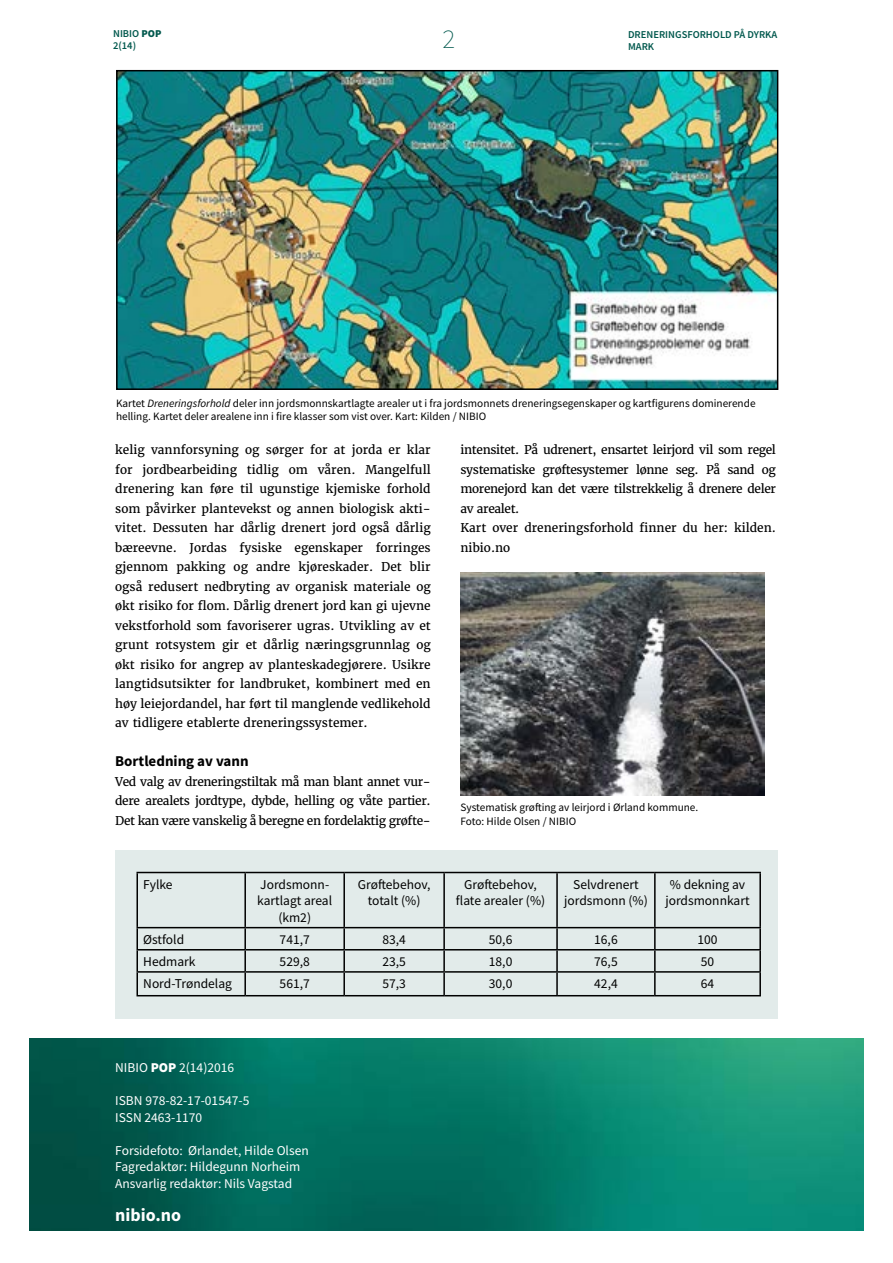
<style>
.page{position:relative;width:893px;height:1263px;background:#fff}
.page>*{position:absolute;margin:0;border:0;box-sizing:border-box;transform-origin:0 0}
.t1{font:200 27px "Source Sans Pro";color:#00584d}
.t2{font:700 18px "Source Sans Pro";color:#fff}
.t3{font:700 15px "Source Sans Pro";color:#000}
.t4{font:13.5px/16.5px "Source Sans Pro";color:#000;text-align:center}
.t5{font:13.5px/16.5px "Source Sans Pro";color:#fff}
.t6{font:12px/19.5px "Merriweather";letter-spacing:-.03em;color:#000;text-align:justify}
.t7{font:11.25px/13.5px "Source Sans Pro";color:#000}
.t8{font:600 10.5px/12px "Source Sans Pro";color:#00584d}
.s1{font-weight:900}
.s2{font-style:italic}
</style>
<div class="page">
<img style="left:30px;top:1038px;width:833px;height:193px">
<img style="left:119px;top:73px;width:656px;height:314px">
<div style="left:116px;top:70px;width:662px;height:320px;border:2px solid #000"></div>
<div style="left:115px;top:850px;width:663px;height:169px;background:#e2ebea"></div>
<hr style="left:136px;top:872px;width:109px;height:1px;background:#000">
<hr style="left:136px;top:873px;width:2px;height:54px;background:#000">
<hr style="left:245px;top:872px;width:99px;height:1px;background:#000">
<hr style="left:244px;top:873px;width:2px;height:54px;background:#000">
<hr style="left:344px;top:872px;width:100px;height:1px;background:#000">
<hr style="left:343px;top:873px;width:2px;height:54px;background:#000">
<hr style="left:444px;top:872px;width:113px;height:1px;background:#000">
<hr style="left:443px;top:873px;width:2px;height:54px;background:#000">
<hr style="left:557px;top:872px;width:98px;height:1px;background:#000">
<hr style="left:556px;top:873px;width:2px;height:54px;background:#000">
<hr style="left:655px;top:872px;width:106px;height:1px;background:#000">
<hr style="left:654px;top:873px;width:2px;height:54px;background:#000">
<hr style="left:759px;top:873px;width:2px;height:54px;background:#000">
<hr style="left:136px;top:927px;width:109px;height:1px;background:#000">
<hr style="left:136px;top:928px;width:2px;height:21px;background:#000">
<hr style="left:245px;top:927px;width:99px;height:1px;background:#000">
<hr style="left:244px;top:928px;width:2px;height:21px;background:#000">
<hr style="left:344px;top:927px;width:100px;height:1px;background:#000">
<hr style="left:343px;top:928px;width:2px;height:21px;background:#000">
<hr style="left:444px;top:927px;width:113px;height:1px;background:#000">
<hr style="left:443px;top:928px;width:2px;height:21px;background:#000">
<hr style="left:557px;top:927px;width:98px;height:1px;background:#000">
<hr style="left:556px;top:928px;width:2px;height:21px;background:#000">
<hr style="left:655px;top:927px;width:106px;height:1px;background:#000">
<hr style="left:654px;top:928px;width:2px;height:21px;background:#000">
<hr style="left:759px;top:928px;width:2px;height:21px;background:#000">
<hr style="left:136px;top:949px;width:109px;height:1px;background:#000">
<hr style="left:136px;top:950px;width:2px;height:21px;background:#000">
<hr style="left:245px;top:949px;width:99px;height:1px;background:#000">
<hr style="left:244px;top:950px;width:2px;height:21px;background:#000">
<hr style="left:344px;top:949px;width:100px;height:1px;background:#000">
<hr style="left:343px;top:950px;width:2px;height:21px;background:#000">
<hr style="left:444px;top:949px;width:113px;height:1px;background:#000">
<hr style="left:443px;top:950px;width:2px;height:21px;background:#000">
<hr style="left:557px;top:949px;width:98px;height:1px;background:#000">
<hr style="left:556px;top:950px;width:2px;height:21px;background:#000">
<hr style="left:655px;top:949px;width:106px;height:1px;background:#000">
<hr style="left:654px;top:950px;width:2px;height:21px;background:#000">
<hr style="left:759px;top:950px;width:2px;height:21px;background:#000">
<hr style="left:136px;top:971px;width:109px;height:2px;background:#000">
<hr style="left:136px;top:973px;width:2px;height:22px;background:#000">
<hr style="left:245px;top:971px;width:99px;height:2px;background:#000">
<hr style="left:244px;top:973px;width:2px;height:22px;background:#000">
<hr style="left:344px;top:971px;width:100px;height:2px;background:#000">
<hr style="left:343px;top:973px;width:2px;height:22px;background:#000">
<hr style="left:444px;top:971px;width:113px;height:2px;background:#000">
<hr style="left:443px;top:973px;width:2px;height:22px;background:#000">
<hr style="left:557px;top:971px;width:98px;height:2px;background:#000">
<hr style="left:556px;top:973px;width:2px;height:22px;background:#000">
<hr style="left:655px;top:971px;width:106px;height:2px;background:#000">
<hr style="left:654px;top:973px;width:2px;height:22px;background:#000">
<hr style="left:759px;top:973px;width:2px;height:22px;background:#000">
<hr style="left:136px;top:995px;width:109px;height:1px;background:#000">
<hr style="left:245px;top:995px;width:99px;height:1px;background:#000">
<hr style="left:344px;top:995px;width:100px;height:1px;background:#000">
<hr style="left:444px;top:995px;width:113px;height:1px;background:#000">
<hr style="left:557px;top:995px;width:98px;height:1px;background:#000">
<hr style="left:655px;top:995px;width:106px;height:1px;background:#000">
<img style="left:460px;top:573px;width:304px;height:222px">
<p class="t8" style="left:113px;top:27px;width:50px">NIBIO <span class="s1">POP<br></span>2(14)</p>
<p class="t8" style="left:628px;top:28px;width:151px">DRENERINGSFORHOLD PÅ DYRKA<br>MARK</p>
<h1 class="t1" style="left:442px;top:23px;width:14px">2</h1>
<p class="t7" style="left:116px;top:396px;width:641px">Kartet <span class="s2">Dreneringsforhold</span> deler inn jordsmonnskartlagte arealer ut i fra jordsmonnets dreneringsegenskaper og kartfigurens dominerende helling. Kartet deler arealene inn i fire klasser som vist over. Kart: Kilden / NIBIO</p>
<p class="t6" style="left:115px;top:440px;width:317px">kelig vannforsyning og sørger for at jorda er klar for jordbearbeiding tidlig om våren. Mangelfull drenering kan føre til ugunstige kjemiske forhold som påvirker plantevekst og annen biologisk akti&shy;vitet. Dessuten har dårlig drenert jord også dårlig bæreevne. Jordas fysiske egenskaper forringes gjennom pakking og andre kjøreskader. Det blir også redusert nedbryting av organisk materiale og økt risiko for flom. Dårlig drenert jord kan gi ujevne vekstforhold som favoriserer ugras. Utvikling av et grunt rotsystem gir et dårlig næringsgrunnlag og økt risiko for angrep av planteskadegjørere. Usikre langtidsutsikter for landbruket, kombinert med en høy leiejordandel, har ført til manglende vedlikehold av tidligere etablerte dreneringssystemer.</p>
<p class="t3" style="left:115px;top:751px;width:135px">Bortledning av vann</p>
<p class="t6" style="left:115px;top:771px;width:317px">Ved valg av dreneringstiltak må man blant annet vur&shy;dere arealets jordtype, dybde, helling og våte partier.<br>Det kan være vanskelig å beregne en fordelaktig grøfte-</p>
<p class="t6" style="left:460px;top:440px;width:317px;text-align:left">intensitet. På udrenert, ensartet leirjord vil som regel systematiske grøftesystemer lønne seg. På sand og morenejord kan det være tilstrekkelig å drenere deler av arealet.<br>Kart over dreneringsforhold finner du her: kilden. nibio.no</p>
<p class="t7" style="left:460px;top:800px;width:239px">Systematisk grøfting av leirjord i Ørland kommune.<br>Foto: Hilde Olsen / NIBIO</p>
<p class="t4" style="left:143px;top:876px;width:31px">Fylke</p>
<p class="t4" style="left:257px;top:876px;width:77px">Jordsmonn&shy;kartlagt areal (km2)</p>
<p class="t4" style="left:358px;top:876px;width:74px">Grøftebehov, totalt (%)</p>
<p class="t4" style="left:456px;top:876px;width:91px">Grøftebehov, flate arealer (%)</p>
<p class="t4" style="left:564px;top:876px;width:85px">Selvdrenert jordsmonn (%)</p>
<p class="t4" style="left:665px;top:876px;width:86px">% dekning av jordsmonnkart</p>
<p class="t4" style="left:143px;top:931px;width:42px">Østfold</p>
<p class="t4" style="left:280px;top:931px;width:32px">741,7</p>
<p class="t4" style="left:382px;top:931px;width:25px">83,4</p>
<p class="t4" style="left:489px;top:931px;width:25px">50,6</p>
<p class="t4" style="left:594px;top:931px;width:25px">16,6</p>
<p class="t4" style="left:697px;top:931px;width:22px">100</p>
<p class="t4" style="left:143px;top:953px;width:54px">Hedmark</p>
<p class="t4" style="left:280px;top:953px;width:32px">529,8</p>
<p class="t4" style="left:382px;top:953px;width:25px">23,5</p>
<p class="t4" style="left:489px;top:953px;width:25px">18,0</p>
<p class="t4" style="left:594px;top:953px;width:25px">76,5</p>
<p class="t4" style="left:701px;top:953px;width:15px">50</p>
<p class="t4" style="left:143px;top:975px;width:90px">Nord-Trøndelag</p>
<p class="t4" style="left:280px;top:975px;width:32px">561,7</p>
<p class="t4" style="left:382px;top:975px;width:25px">57,3</p>
<p class="t4" style="left:489px;top:975px;width:25px">30,0</p>
<p class="t4" style="left:594px;top:975px;width:25px">42,4</p>
<p class="t4" style="left:701px;top:975px;width:15px">64</p>
<p class="t5" style="left:115px;top:1059px;width:121px">NIBIO <span class="s1">POP</span> 2(14)2016</p>
<p class="t5" style="left:115px;top:1092px;width:136px">ISBN 978-82-17-01547-5<br>ISSN 2463-1170</p>
<p class="t5" style="left:115px;top:1142px;width:195px">Forsidefoto: Ørlandet, Hilde Olsen<br>Fagredaktør: Hildegunn Norheim<br>Ansvarlig redaktør: Nils Vagstad</p>
<h2 class="t2" style="left:115px;top:1203px;width:68px">nibio.no</h2>
</div>
